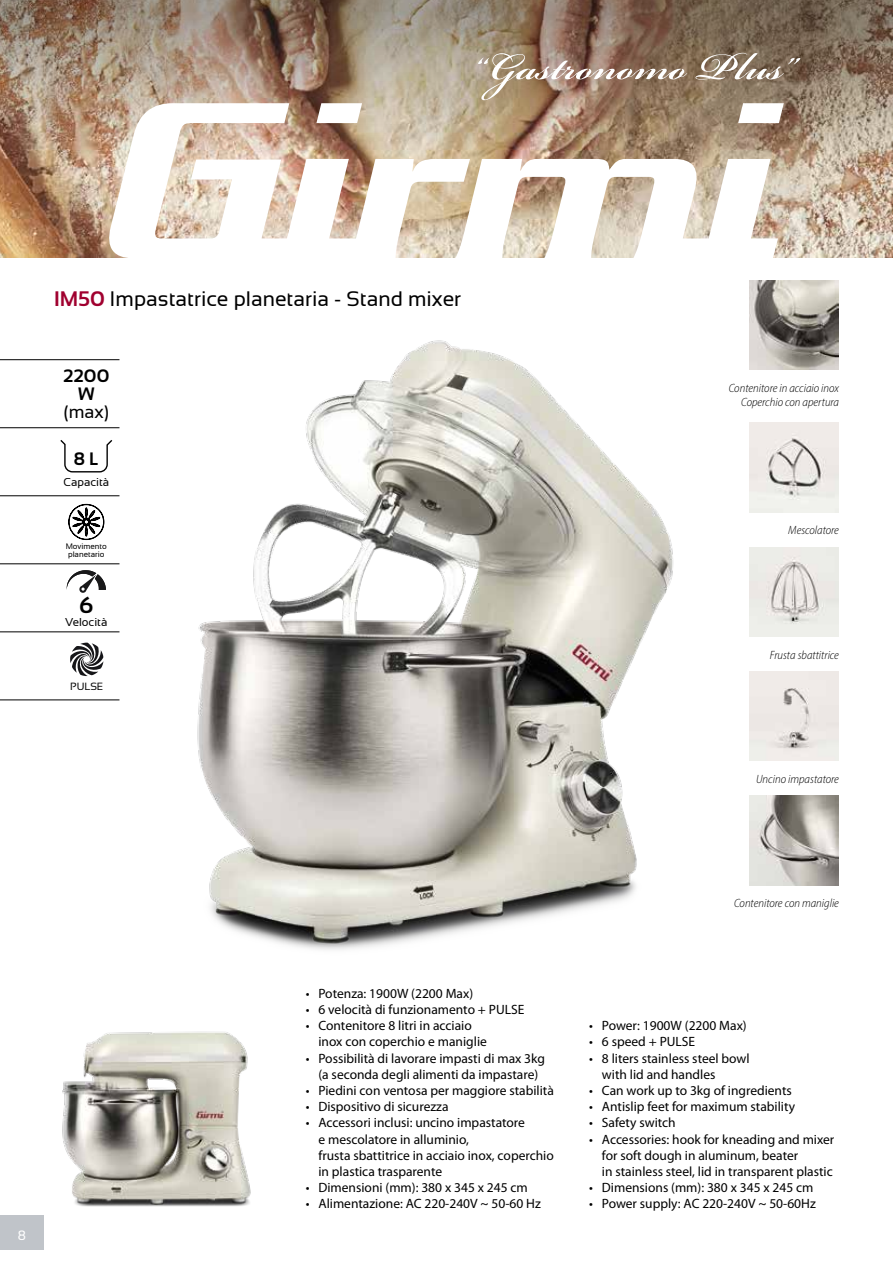
<style>
.page{position:relative;width:893px;height:1263px;background:#fff}
.page>*{position:absolute;margin:0;border:0;box-sizing:border-box;transform-origin:0 0}
.t1{font:700 58.5px "Bickham Script Std";color:#fff}
.t2{font:700 22.95px "Sansation";color:#000}
.t3{font:21px "Sansation";color:#000}
.t4{font:700 18px/18px "Sansation";color:#000;text-align:center}
.t5{font:18px "Sansation";color:#000}
.t6{font:13.5px/16.2px "Myriad Pro";color:#000}
.t7{font:13.5px "Sansation";color:#fff}
.t8{font:italic 300 semi-condensed 12px/14.4px "Myriad Pro";color:#000;text-align:right}
.t9{font:11.4px "Sansation";color:#000}
.t10{font:10.5px "Sansation";color:#000}
.t11{font:7.95px/7.9px "Sansation";color:#000}
.s1{font-weight:700;color:#a0002f}
</style>
<div class="page">
<img style="left:0;top:160px;width:893px;height:97px">
<div style="left:0;top:1215px;width:44px;height:35px;background:#c0c4c9"></div>
<svg style="left:0;top:0;width:893px;height:160px"></svg>
<svg style="left:105px;top:103px;width:679px;height:155px"></svg>
<img style="left:197px;top:340px;width:476px;height:610px">
<svg style="left:68px;top:504px;width:37px;height:37px"></svg>
<hr style="left:0;top:359px;width:119px;height:1px;background:#000">
<hr style="left:0;top:427px;width:119px;height:1px;background:#000">
<hr style="left:0;top:495px;width:119px;height:1px;background:#000">
<hr style="left:0;top:563px;width:119px;height:1px;background:#000">
<hr style="left:0;top:632px;width:119px;height:1px;background:#000">
<hr style="left:0;top:700px;width:119px;height:1px;background:#000">
<svg style="left:67px;top:570px;width:39px;height:23px"></svg>
<svg style="left:60px;top:440px;width:53px;height:33px"></svg>
<img style="left:749px;top:423px;width:90px;height:89px">
<img style="left:749px;top:280px;width:90px;height:90px">
<img style="left:749px;top:547px;width:90px;height:90px">
<img style="left:749px;top:671px;width:90px;height:90px">
<img style="left:749px;top:795px;width:90px;height:90px">
<img style="left:62px;top:1031px;width:189px;height:176px">
<svg style="left:70px;top:643px;width:33px;height:33px"></svg>
<h1 class="t1" style="left:473px;top:24px;width:325px">“Gastronomo Plus”</h1>
<h3 class="t3" style="left:54px;top:287px;width:409px"><span class="s1">IM50</span> Impastatrice planetaria - Stand mixer</h3>
<h3 class="t4" style="left:63px;top:367px;width:48px">2200<br>W</h3>
<h3 class="t5" style="left:64px;top:402px;width:47px">(max)</h3>
<h3 class="t4" style="left:74px;top:449px;width:26px">8 L</h3>
<p class="t9" style="left:63px;top:475px;width:47px">Capacità</p>
<p class="t11" style="left:66px;top:543px;width:43px">Movimento planetario</p>
<h2 class="t2" style="left:79px;top:592px;width:15px">6</h2>
<p class="t9" style="left:65px;top:616px;width:44px">Velocità</p>
<p class="t10" style="left:70px;top:681px;width:35px">PULSE</p>
<p class="t8" style="left:729px;top:380px;width:112px">Contenitore in acciaio inox<br>Coperchio con apertura</p>
<p class="t8" style="left:788px;top:523px;width:52px">Mescolatore</p>
<p class="t8" style="left:770px;top:647px;width:71px">Frusta sbattitrice</p>
<p class="t8" style="left:756px;top:771px;width:84px">Uncino impastatore</p>
<p class="t7" style="left:18px;top:1228px;width:10px">8</p>
<p class="t6" style="left:306px;top:985px;width:169px">• Potenza: 1900W (2200 Max)</p>
<p class="t6" style="left:306px;top:1002px;width:220px">• 6 velocità di funzionamento + PULSE</p>
<p class="t6" style="left:318px;top:1018px;width:170px;text-indent:-13px">• Contenitore 8 litri in acciaio inox con coperchio e maniglie</p>
<p class="t6" style="left:306px;top:1050px;width:241px;text-align:center">• Possibilità di lavorare impasti di max 3kg (a seconda degli alimenti da impastare)</p>
<p class="t6" style="left:306px;top:1083px;width:250px">• Piedini con ventosa per maggiore stabilità</p>
<p class="t6" style="left:306px;top:1099px;width:144px">• Dispositivo di sicurezza</p>
<p class="t6" style="left:318px;top:1115px;width:237px;text-indent:-13px">• Accessori inclusi: uncino impastatore<br>e mescolatore in alluminio,<br>frusta sbattitrice in acciaio inox, coperchio in plastica trasparente</p>
<p class="t6" style="left:306px;top:1180px;width:224px">• Dimensioni (mm): 380 x 345 x 245 cm</p>
<p class="t6" style="left:306px;top:1196px;width:237px">• Alimentazione: AC 220-240V ~ 50-60 Hz</p>
<p class="t8" style="left:734px;top:896px;width:106px">Contenitore con maniglie</p>
<p class="t6" style="left:589px;top:1018px;width:159px">• Power: 1900W (2200 Max)</p>
<p class="t6" style="left:589px;top:1034px;width:108px">• 6 speed + PULSE</p>
<p class="t6" style="left:602px;top:1050px;width:149px;text-indent:-13px">• 8 liters stainless steel bowl with lid and handles</p>
<p class="t6" style="left:589px;top:1083px;width:204px">• Can work up to 3kg of ingredients</p>
<p class="t6" style="left:589px;top:1099px;width:207px">• Antislip feet for maximum stability</p>
<p class="t6" style="left:589px;top:1115px;width:88px">• Safety switch</p>
<p class="t6" style="left:602px;top:1131px;width:234px;text-indent:-13px">• Accessories: hook for kneading and mixer for soft dough in aluminum, beater<br>in stainless steel, lid in transparent plastic</p>
<p class="t6" style="left:589px;top:1180px;width:226px">• Dimensions (mm): 380 x 345 x 245 cm</p>
<p class="t6" style="left:589px;top:1196px;width:228px">• Power supply: AC 220-240V ~ 50-60Hz</p>
</div>
